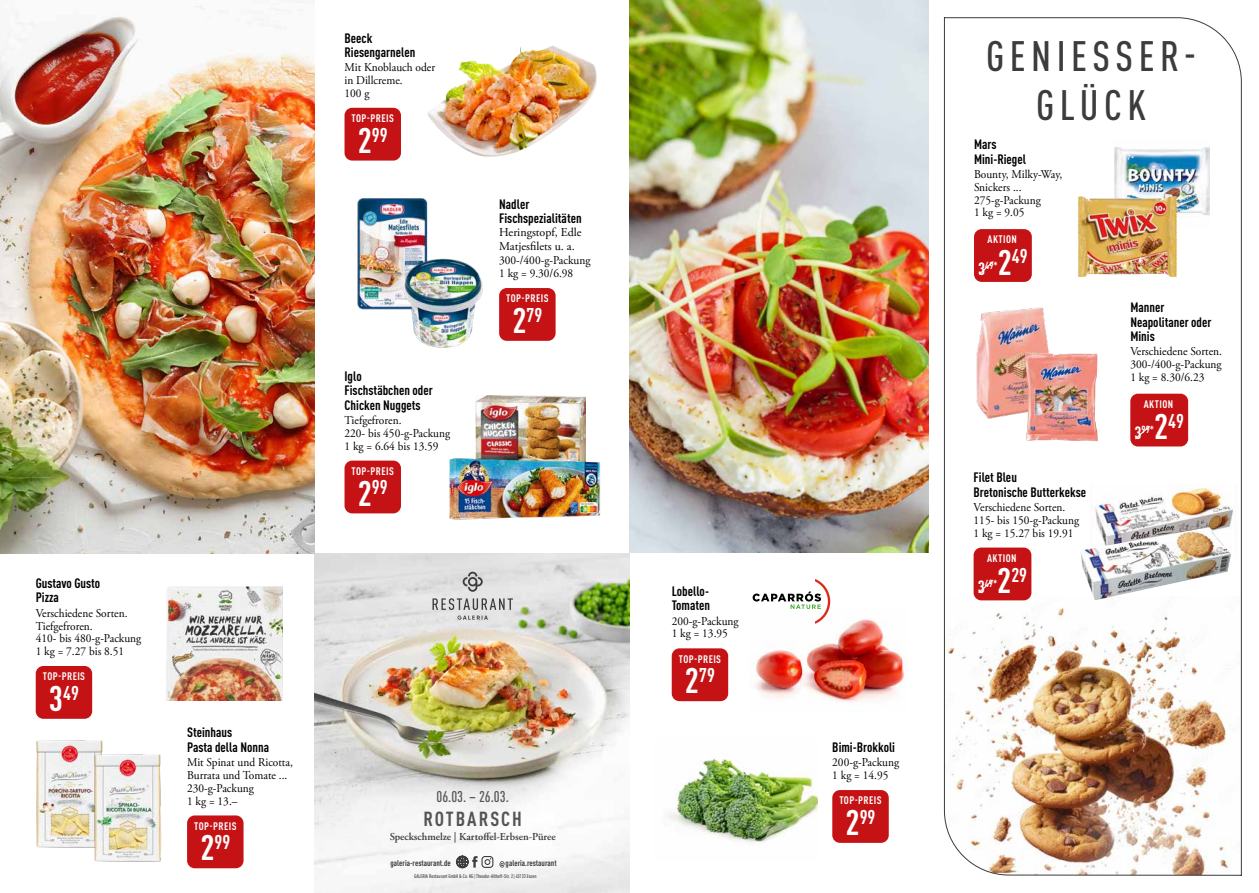
<style>
.page{position:relative;width:1259px;height:893px;background:#fff}
.page>*{position:absolute;margin:0;border:0;box-sizing:border-box;transform-origin:0 0}
.t1{font:500 condensed 42px/49.5px "DINOT";letter-spacing:.13em;color:#3c3c3b;text-align:center}
.t2{font:700 condensed 20.1px "DINOT";letter-spacing:.1em;color:#555454}
.t3{font:700 condensed 19.65px "DINOT";color:#fff}
.t4{font:500 condensed 15.3px "DINOT";color:#555454}
.t5{font:700 condensed 13.5px/14.2px "DINOT";color:#000}
.t6{font:12px/12.8px "Adobe Garamond Pro";color:#000;scale:.95 1}
.t7{font:12px/14.4px "Adobe Garamond Pro";color:#000}
.t8{font:700 condensed 10.8px "DINOT";letter-spacing:.04em;color:#fff}
.t9{font:600 10.65px "Adobe Garamond Pro";color:#3c3c3b}
.t10{font:700 condensed 10.2px "DINOT";color:#fff}
.t11{font:700 condensed 8.4px "DINOT";color:#3c3c3b}
.t12{font:500 condensed 5.25px "DINOT";color:#3c3c3b}
.s1{font-size:35.1px}
.s2{font-size:6.75px}
.s3{font-size:17.55px}
</style>
<div class="page">
<img style="left:944px;top:17px;width:297px;height:859px">
<img style="left:476px;top:395px;width:109px;height:43px">
<img style="left:0;top:0;width:315px;height:554px">
<img style="left:629px;top:0;width:299px;height:553px">
<div style="left:973px;top:548px;width:58px;height:52px;background:#c51315;border-radius:8px"></div>
<svg style="left:978px;top:579px;width:16px;height:14px"></svg>
<div style="left:1130px;top:394px;width:58px;height:52px;background:#c51315;border-radius:8px"></div>
<svg style="left:1135px;top:425px;width:15px;height:15px"></svg>
<div style="left:974px;top:229px;width:57px;height:53px;background:#c51315;border-radius:8px"></div>
<svg style="left:978px;top:261px;width:16px;height:14px"></svg>
<img style="left:315px;top:554px;width:314px;height:339px">
<svg style="left:432px;top:598px;width:81px;height:22px;background:#c2c2c1"></svg>
<svg style="left:462px;top:572px;width:21px;height:20px"></svg>
<svg style="left:499px;top:861px;width:5px;height:6px"></svg>
<svg style="left:456px;top:856px;width:37px;height:12px"></svg>
<img style="left:1091px;top:484px;width:146px;height:74px">
<img style="left:1080px;top:527px;width:151px;height:73px">
<img style="left:754px;top:619px;width:151px;height:83px">
<img style="left:1077px;top:196px;width:90px;height:49px">
<svg style="left:752px;top:579px;width:78px;height:45px"></svg>
<img style="left:974px;top:305px;width:79px;height:114px">
<img style="left:1025px;top:353px;width:73px;height:88px">
<img style="left:167px;top:587px;width:116px;height:113px">
<img style="left:36px;top:740px;width:67px;height:108px">
<img style="left:88px;top:746px;width:74px;height:116px">
<img style="left:357px;top:198px;width:71px;height:112px">
<img style="left:397px;top:258px;width:86px;height:90px">
<img style="left:427px;top:46px;width:170px;height:111px">
<img style="left:470px;top:438px;width:130px;height:82px">
<img style="left:669px;top:757px;width:132px;height:86px">
<div style="left:672px;top:648px;width:56px;height:53px;background:#c51315;border-radius:8px"></div>
<div style="left:832px;top:790px;width:56px;height:53px;background:#c51315;border-radius:8px"></div>
<div style="left:344px;top:108px;width:57px;height:53px;background:#c51315;border-radius:8px"></div>
<div style="left:187px;top:815px;width:56px;height:53px;background:#c51315;border-radius:8px"></div>
<div style="left:344px;top:461px;width:57px;height:52px;background:#c51315;border-radius:8px"></div>
<div style="left:499px;top:288px;width:56px;height:53px;background:#c51315;border-radius:8px"></div>
<div style="left:36px;top:666px;width:56px;height:53px;background:#c51315;border-radius:8px"></div>
<p class="t5" style="left:36px;top:575px;width:66px">Gustavo Gusto<br>Pizza</p>
<p class="t6" style="left:36px;top:607px;width:113px">Verschiedene Sorten.<br>Tiefgefroren.<br>410- bis 480-g-Packung<br>1 kg = 7.27 bis 8.51</p>
<p class="t8" style="left:43px;top:668px;width:44px">TOP-PREIS</p>
<h3 class="t3" style="left:49px;top:678px;width:31px"><span class="s1">3</span>49</h3>
<p class="t5" style="left:187px;top:724px;width:84px">Steinhaus<br>Pasta della Nonna</p>
<p class="t6" style="left:187px;top:756px;width:113px">Mit Spinat und Ricotta,<br>Burrata und Tomate ...<br>230-g-Packung<br>1 kg = 13.–</p>
<p class="t8" style="left:194px;top:818px;width:44px">TOP-PREIS</p>
<h3 class="t3" style="left:200px;top:828px;width:31px"><span class="s1">2</span>99</h3>
<p class="t5" style="left:344px;top:30px;width:72px">Beeck<br>Riesengarnelen</p>
<p class="t6" style="left:344px;top:62px;width:97px">Mit Knoblauch oder in Dillcreme.<br>100 g</p>
<p class="t8" style="left:352px;top:110px;width:44px">TOP-PREIS</p>
<h3 class="t3" style="left:358px;top:120px;width:31px"><span class="s1">2</span>99</h3>
<p class="t5" style="left:344px;top:368px;width:90px">Iglo<br>Fischstäbchen oder<br>Chicken Nuggets</p>
<p class="t6" style="left:344px;top:414px;width:113px">Tiefgefroren.<br>220- bis 450-g-Packung<br>1 kg = 6.64 bis 13.59</p>
<p class="t8" style="left:352px;top:463px;width:44px">TOP-PREIS</p>
<h3 class="t3" style="left:358px;top:473px;width:31px"><span class="s1">2</span>99</h3>
<p class="t5" style="left:499px;top:196px;width:84px">Nadler<br>Fischspezialitäten</p>
<p class="t7" style="left:499px;top:225px;width:93px">Heringstopf, Edle<br>Matjesfilets u. a.<br>300-/400-g-Packung</p>
<p class="t6" style="left:499px;top:267px;width:80px">1 kg = 9.30/6.98</p>
<p class="t8" style="left:506px;top:290px;width:44px">TOP-PREIS</p>
<h3 class="t3" style="left:512px;top:300px;width:31px"><span class="s1">2</span>79</h3>
<p class="t4" style="left:436px;top:785px;width:74px">06.03. – 26.03.</p>
<h2 class="t2" style="left:423px;top:804px;width:100px">ROTBARSCH</h2>
<p class="t9" style="left:390px;top:831px;width:167px">Speckschmelze | Kartoffel-Erbsen-Püree</p>
<p class="t12" style="left:414px;top:873px;width:124px">GALERIA Restaurant GmbH &amp; Co. KG <span class="s2">I</span> Theodor-Althoff-Str. 2 <span class="s2">I</span> 45133 Essen</p>
<p class="t11" style="left:390px;top:857px;width:62px">galeria-restaurant.de</p>
<p class="t11" style="left:505px;top:857px;width:52px">galeria.restaurant</p>
<p class="t5" style="left:672px;top:583px;width:40px">Lobello-<br>Tomaten</p>
<p class="t6" style="left:672px;top:615px;width:72px">200-g-Packung<br>1 kg = 13.95</p>
<p class="t8" style="left:679px;top:651px;width:44px">TOP-PREIS</p>
<h3 class="t3" style="left:685px;top:661px;width:31px"><span class="s1">2</span>79</h3>
<p class="t5" style="left:832px;top:739px;width:64px">Bimi-Brokkoli</p>
<p class="t6" style="left:832px;top:757px;width:72px">200-g-Packung<br>1 kg = 14.95</p>
<p class="t8" style="left:839px;top:792px;width:44px">TOP-PREIS</p>
<h3 class="t3" style="left:845px;top:802px;width:31px"><span class="s1">2</span>99</h3>
<h1 class="t1" style="left:986px;top:28px;width:212px">GENIESSER-<br>GLÜCK</h1>
<p class="t5" style="left:974px;top:136px;width:54px">Mars<br>Mini-Riegel</p>
<p class="t6" style="left:974px;top:168px;width:94px">Bounty, Milky-Way,<br>Snickers ...<br>275-g-Packung<br>1 kg = 9.05</p>
<p class="t8" style="left:987px;top:231px;width:31px">AKTION</p>
<h3 class="t3" style="left:997px;top:242px;width:31px"><span class="s1">2</span>49</h3>
<p class="t10" style="left:978px;top:258px;width:21px"><span class="s3">3</span>49*</p>
<p class="t5" style="left:973px;top:469px;width:114px">Filet Bleu<br>Bretonische Butterkekse</p>
<p class="t6" style="left:973px;top:501px;width:113px">Verschiedene Sorten.<br>115- bis 150-g-Packung<br>1 kg = 15.27 bis 19.91</p>
<p class="t8" style="left:987px;top:550px;width:31px">AKTION</p>
<h3 class="t3" style="left:997px;top:560px;width:31px"><span class="s1">2</span>29</h3>
<p class="t10" style="left:977px;top:576px;width:21px"><span class="s3">3</span>49*</p>
<p class="t5" style="left:1130px;top:299px;width:83px">Manner<br>Neapolitaner oder<br>Minis</p>
<p class="t6" style="left:1130px;top:346px;width:98px;text-align:justify">Verschiedene Sorten.<br>300-/400-g-Packung 1 kg = 8.30/6.23</p>
<p class="t8" style="left:1143px;top:396px;width:31px">AKTION</p>
<h3 class="t3" style="left:1154px;top:407px;width:31px"><span class="s1">2</span>49</h3>
<p class="t10" style="left:1134px;top:422px;width:21px"><span class="s3">3</span>99*</p>
</div>
